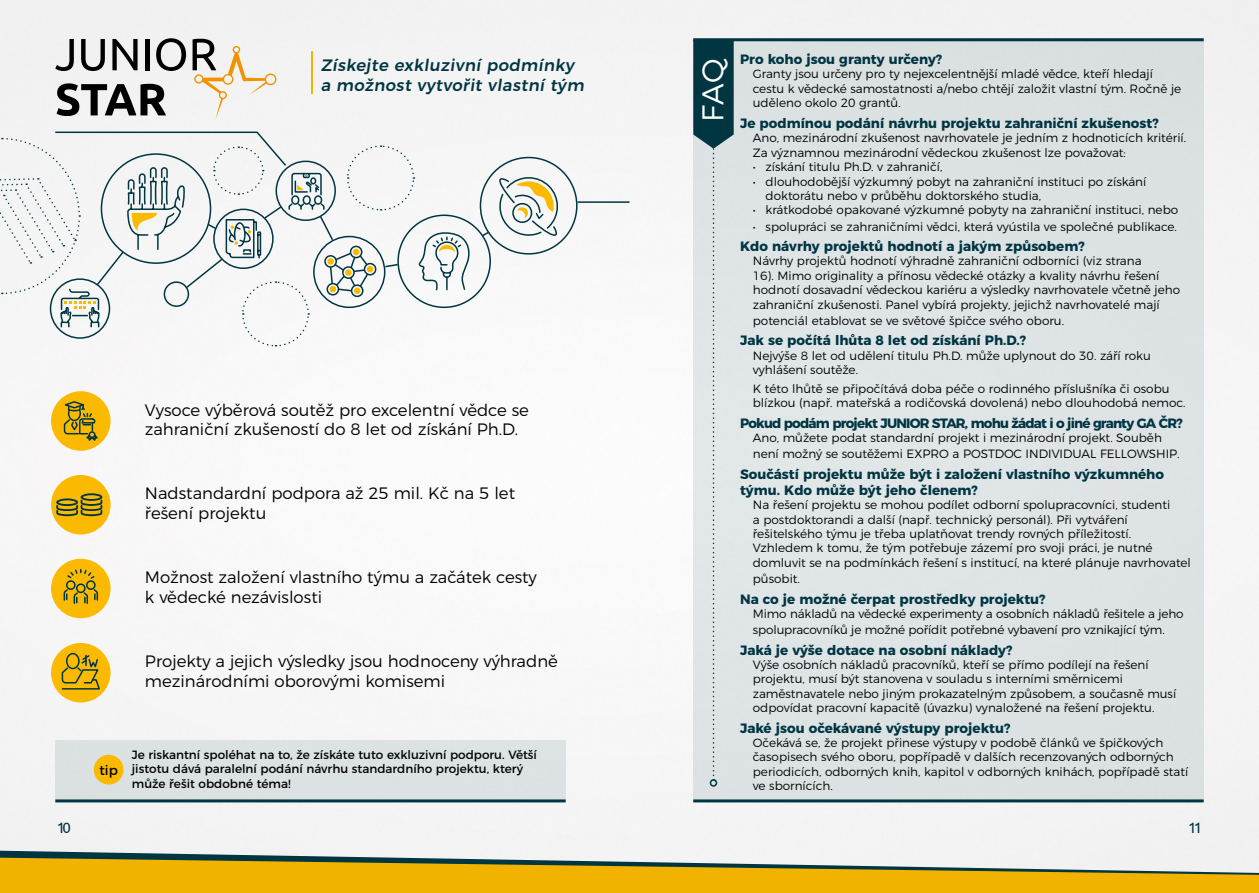
<style>
.page{position:relative;width:1259px;height:893px;background:#fff}
.page>*{position:absolute;margin:0;border:0;box-sizing:border-box;transform-origin:0 0}
.t1{font:300 30px "Montserrat";color:#fff}
.t2{font:300 16.5px/19.8px "Montserrat";color:#000}
.t3{font:500 16.5px/19.8px "Montserrat";color:#003542}
.t4{font:15px "Ubuntu";color:#003542}
.t5{font:700 13.5px/16.2px "Montserrat";color:#003542}
.t6{font:700 13.5px "Montserrat";letter-spacing:-.06em;color:#003542}
.t7{font:13.5px "Montserrat";color:#000}
.t8{font:300 12px/14.4px "Montserrat";color:#000}
.t9{font:12px/14.4px "Montserrat";color:#000}
</style>
<div class="page">
<div style="left:0;top:0;width:1259px;height:850px;background:#f6f6f6"></div>
<div style="left:0;top:875px;width:1259px;height:18px;background:#f1b300"></div>
<svg style="left:0;top:850px;width:1259px;height:25px"></svg>
<div style="left:693px;top:38px;width:510px;height:764px;background:#dde3e4"></div>
<hr style="left:693px;top:38px;width:510px;height:3px;background:#003542">
<hr style="left:693px;top:799px;width:510px;height:3px;background:#003542">
<svg style="left:693px;top:40px;width:40px;height:741px"></svg>
<div style="left:710px;top:779px;width:7px;height:8px;border:2px solid #003542;border-radius:50%"></div>
<hr style="left:311px;top:52px;width:2px;height:42px;background:#f1b300">
<svg style="left:55px;top:39px;width:19px;height:32px"></svg>
<svg style="left:81px;top:39px;width:24px;height:32px"></svg>
<svg style="left:112px;top:39px;width:26px;height:31px"></svg>
<div style="left:145px;top:39px;width:5px;height:31px;background:#000"></div>
<svg style="left:156px;top:38px;width:30px;height:33px"></svg>
<svg style="left:193px;top:39px;width:83px;height:80px"></svg>
<svg style="left:57px;top:83px;width:109px;height:33px"></svg>
<div style="left:480px;top:157px;width:97px;height:98px;border:2px solid #003542;border-radius:50%"></div>
<hr style="left:577px;top:201px;width:52px;height:2px;background:#003542">
<svg style="left:480px;top:230px;width:11px;height:8px"></svg>
<div style="left:51px;top:391px;width:60px;height:60px;background:#fbba00;border-radius:50%"></div>
<div style="left:51px;top:559px;width:60px;height:59px;background:#fbba00;border-radius:50%"></div>
<div style="left:51px;top:643px;width:60px;height:59px;background:#fbba00;border-radius:50%"></div>
<div style="left:51px;top:475px;width:60px;height:59px;background:#fbba00;border-radius:50%"></div>
<svg style="left:63px;top:401px;width:35px;height:40px"></svg>
<svg style="left:63px;top:569px;width:36px;height:35px"></svg>
<svg style="left:498px;top:173px;width:64px;height:66px"></svg>
<svg style="left:56px;top:493px;width:47px;height:24px"></svg>
<svg style="left:61px;top:652px;width:39px;height:38px"></svg>
<svg style="left:0;top:131px;width:471px;height:216px"></svg>
<div style="left:55px;top:740px;width:511px;height:59px;background:#dce2e3"></div>
<hr style="left:55px;top:799px;width:511px;height:3px;background:#003542">
<div style="left:94px;top:755px;width:30px;height:29px;background:#fbba00;border-radius:50%"></div>
<h2 class="t3" style="left:321px;top:54px;width:268px">Získejte exkluzivní podmínky a možnost vytvořit vlastní tým</h2>
<h2 class="t2" style="left:145px;top:398px;width:385px">Vysoce výběrová soutěž pro excelentní vědce se zahraniční zkušeností do 8 let od získání Ph.D.</h2>
<h2 class="t2" style="left:145px;top:482px;width:372px">Nadstandardní podpora až 25 mil. Kč na 5 let řešení projektu</h2>
<h2 class="t2" style="left:145px;top:566px;width:393px">Možnost založení vlastního týmu a začátek cesty k vědecké nezávislosti</h2>
<h2 class="t2" style="left:145px;top:650px;width:414px">Projekty a jejich výsledky jsou hodnoceny výhradně mezinárodními oborovými komisemi</h2>
<p class="t7" style="left:99px;top:759px;width:20px">tip</p>
<p class="t9" style="left:132px;top:746px;width:407px">Je riskantní spoléhat na to, že získáte tuto exkluzivní podporu. Větší jistotu dává paralelní podání návrhu standardního projektu, který může řešit obdobné téma!</p>
<h1 class="t1" style="left:689px;top:122px;width:66px;rotate:-90deg">FAQ</h1>
<p class="t5" style="left:740px;top:50px;width:204px">Pro koho jsou granty určeny?</p>
<p class="t8" style="left:753px;top:66px;width:430px">Granty jsou určeny pro ty nejexcelentnější mladé vědce, kteří hledají cestu k vědecké samostatnosti a/nebo chtějí založit vlastní tým. Ročně je uděleno okolo 20 grantů.</p>
<p class="t5" style="left:740px;top:114px;width:420px">Je podmínou podání návrhu projektu zahraniční zkušenost?</p>
<p class="t8" style="left:753px;top:130px;width:435px">Ano, mezinárodní zkušenost navrhovatele je jedním z hodnoticích kritérií.<br>Za významnou mezinárodní vědeckou zkušenost lze považovat:</p>
<p class="t8" style="left:753px;top:159px;width:191px">• získání titulu Ph.D. v zahraničí,</p>
<p class="t8" style="left:765px;top:174px;width:382px;line-height:13.5px;text-indent:-13px">• dlouhodobější výzkumný pobyt na zahraniční instituci po získání doktorátu nebo v průběhu doktorského studia,</p>
<p class="t8" style="left:753px;top:202px;width:427px">• krátkodobé opakované výzkumné pobyty na zahraniční instituci, nebo</p>
<p class="t8" style="left:753px;top:218px;width:425px">• spolupráci se zahraničními vědci, která vyústila ve společné publikace.</p>
<p class="t5" style="left:740px;top:237px;width:346px">Kdo návrhy projektů hodnotí a jakým způsobem?</p>
<p class="t8" style="left:753px;top:253px;width:429px">Návrhy projektů hodnotí výhradně zahraniční odborníci (viz strana<br>16). Mimo originality a přínosu vědecké otázky a kvality návrhu řešení hodnotí dosavadní vědeckou kariéru a výsledky navrhovatele včetně jeho zahraniční zkušenosti. Panel vybírá projekty, jejichž navrhovatelé mají</p>
<p class="t8" style="left:753px;top:312px;width:313px">potenciál etablovat se ve světové špičce svého oboru.</p>
<p class="t5" style="left:740px;top:331px;width:288px">Jak se počítá lhůta 8 let od získání Ph.D.?</p>
<p class="t8" style="left:753px;top:347px;width:399px">Nejvýše 8 let od udělení titulu Ph.D. může uplynout do 30. září roku vyhlášení soutěže.</p>
<p class="t8" style="left:753px;top:380px;width:434px">K této lhůtě se připočítává doba péče o rodinného příslušníka či osobu blízkou (např. mateřská a rodičovská dovolená) nebo dlouhodobá nemoc.</p>
<p class="t6" style="left:740px;top:412px;width:444px">Pokud podám projekt JUNIOR STAR, mohu žádat i o jiné granty GA ČR?</p>
<p class="t8" style="left:753px;top:429px;width:428px;line-height:16.2px">Ano, můžete podat standardní projekt i mezinárodní projekt. Souběh není možný se soutěžemi EXPRO a POSTDOC INDIVIDUAL FELLOWSHIP.</p>
<p class="t5" style="left:740px;top:465px;width:425px">Součástí projektu může být i založení vlastního výzkumného týmu. Kdo může být jeho členem?</p>
<p class="t8" style="left:753px;top:497px;width:439px">Na řešení projektu se mohou podílet odborní spolupracovníci, studenti<br>a postdoktorandi a další (např. technický personál). Při vytváření řešitelského týmu je třeba uplatňovat trendy rovných příležitostí.<br>Vzhledem k tomu, že tým potřebuje zázemí pro svoji práci, je nutné domluvit se na podmínkách řešení s institucí, na které plánuje navrhovatel</p>
<p class="t8" style="left:753px;top:571px;width:49px">působit.</p>
<p class="t5" style="left:740px;top:590px;width:307px">Na co je možné čerpat prostředky projektu?</p>
<p class="t8" style="left:753px;top:604px;width:432px;line-height:16.2px">Mimo nákladů na vědecké experimenty a osobních nákladů řešitele a jeho spolupracovníků je možné pořídit potřebné vybavení pro vznikající tým.</p>
<p class="t5" style="left:740px;top:641px;width:274px">Jaká je výše dotace na osobní náklady?</p>
<p class="t8" style="left:753px;top:656px;width:425px">Výše osobních nákladů pracovníků, kteří se přímo podílejí na řešení projektu, musí být stanovena v souladu s interními směrnicemi zaměstnavatele nebo jiným prokazatelným způsobem, a současně musí odpovídat pracovní kapacitě (úvazku) vynaložené na řešení projektu.</p>
<p class="t5" style="left:740px;top:719px;width:272px">Jaké jsou očekávané výstupy projektu?</p>
<p class="t8" style="left:753px;top:734px;width:437px">Očekává se, že projekt přinese výstupy v podobě článků ve špičkových časopisech svého oboru, popřípadě v dalších recenzovaných odborných periodicích, odborných knih, kapitol v odborných knihách, popřípadě statí ve sbornících.</p>
<p class="t4" style="left:57px;top:818px;width:16px">10</p>
<p class="t4" style="left:1188px;top:818px;width:16px">11</p>
</div>
